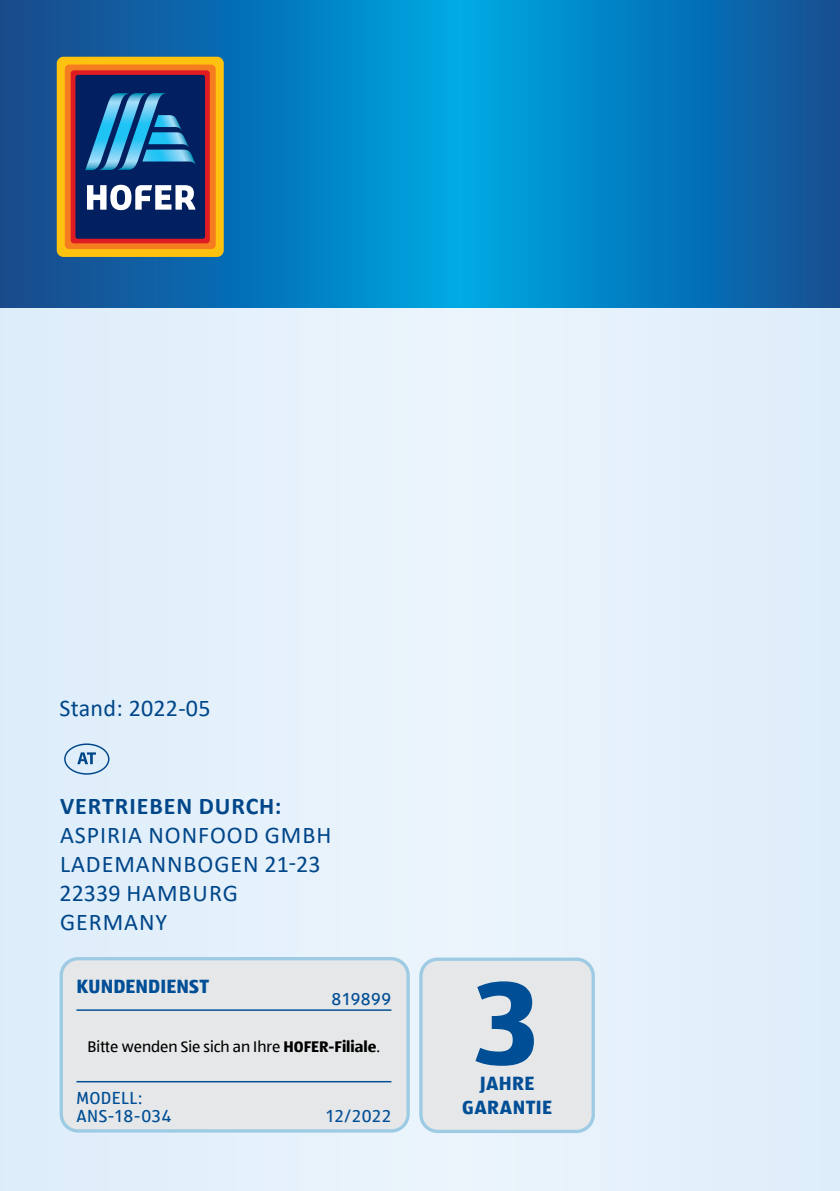
<style>
.page{position:relative;width:840px;height:1191px;background:#fff}
.page>*{position:absolute;margin:0;border:0;box-sizing:border-box;transform-origin:0 0}
.t1{font:700 122.4px "ALDISUED Office";color:#004e96}
.t2{font:24px/28.8px "Calibri";letter-spacing:.04em;color:#004689}
.t3{font:700 24px "Calibri";letter-spacing:.04em;color:#004689}
.t4{font:24px "Calibri";letter-spacing:.01em;color:#004689}
.t5{font:700 19.8px/23.8px "ALDISUED Office";letter-spacing:.015em;color:#004e96;text-align:center}
.t6{font:18px/18px "ALDISUED Office";letter-spacing:.01em;color:#004e96}
.t7{font:15.8px "ALDISUED Office";color:#000}
.s1{font-weight:700}
</style>
<div class="page">
<div style="left:0;top:278px;width:839px;height:913px;background:#e4f0fb"></div>
<svg style="left:0;top:0;width:839px;height:308px;background:#067abb"></svg>
<div style="left:57px;top:57px;width:166px;height:200px;background:#ffc20e;border-radius:7px"></div>
<div style="left:65px;top:65px;width:150px;height:184px;background:#f57d20;border-radius:5px"></div>
<div style="left:71px;top:70px;width:139px;height:173px;background:#e11b22;border-radius:3px"></div>
<div style="left:75px;top:75px;width:130px;height:164px;background:#02205f;border-radius:3px"></div>
<svg style="left:87px;top:185px;width:108px;height:25px"></svg>
<svg style="left:85px;top:93px;width:110px;height:77px"></svg>
<svg style="left:64px;top:743px;width:45px;height:31px"></svg>
<div style="left:61px;top:958px;width:347px;height:173px;background:#e6e7e8;border-radius:17px"></div>
<div style="left:60px;top:957px;width:349px;height:175px;border:3px solid #9ecbe4;border-radius:17px"></div>
<hr style="left:76px;top:1009px;width:315px;height:1px;background:#004e96">
<hr style="left:76px;top:1081px;width:315px;height:1px;background:#004e96">
<div style="left:420px;top:959px;width:173px;height:172px;background:#e6e7e8;border-radius:17px"></div>
<div style="left:419px;top:957px;width:175px;height:176px;border:3px solid #9ecbe4;border-radius:17px"></div>
<p class="t4" style="left:60px;top:691px;width:152px">Stand: 2022-05</p>
<p class="t3" style="left:60px;top:789px;width:223px">VERTRIEBEN DURCH:</p>
<p class="t2" style="left:60px;top:820px;width:273px">ASPIRIA NONFOOD GMBH<br>LADEMANNBOGEN 21-23<br>22339 HAMBURG<br>GERMANY</p>
<p class="t5" style="left:76px;top:974px;width:134px">KUNDENDIENST</p>
<p class="t6" style="left:331px;top:989px;width:61px">819899</p>
<p class="t7" style="left:88px;top:1036px;width:294px">Bitte wenden Sie sich an Ihre <span class="s1">HOFER-Filiale</span>.</p>
<p class="t6" style="left:76px;top:1088px;width:96px">MODELL:<br>ANS-18-034</p>
<p class="t6" style="left:325px;top:1106px;width:68px">12/2022</p>
<h1 class="t1" style="left:473px;top:940px;width:69px">3</h1>
<p class="t5" style="left:462px;top:1071px;width:91px">JAHRE<br>GARANTIE</p>
</div>
